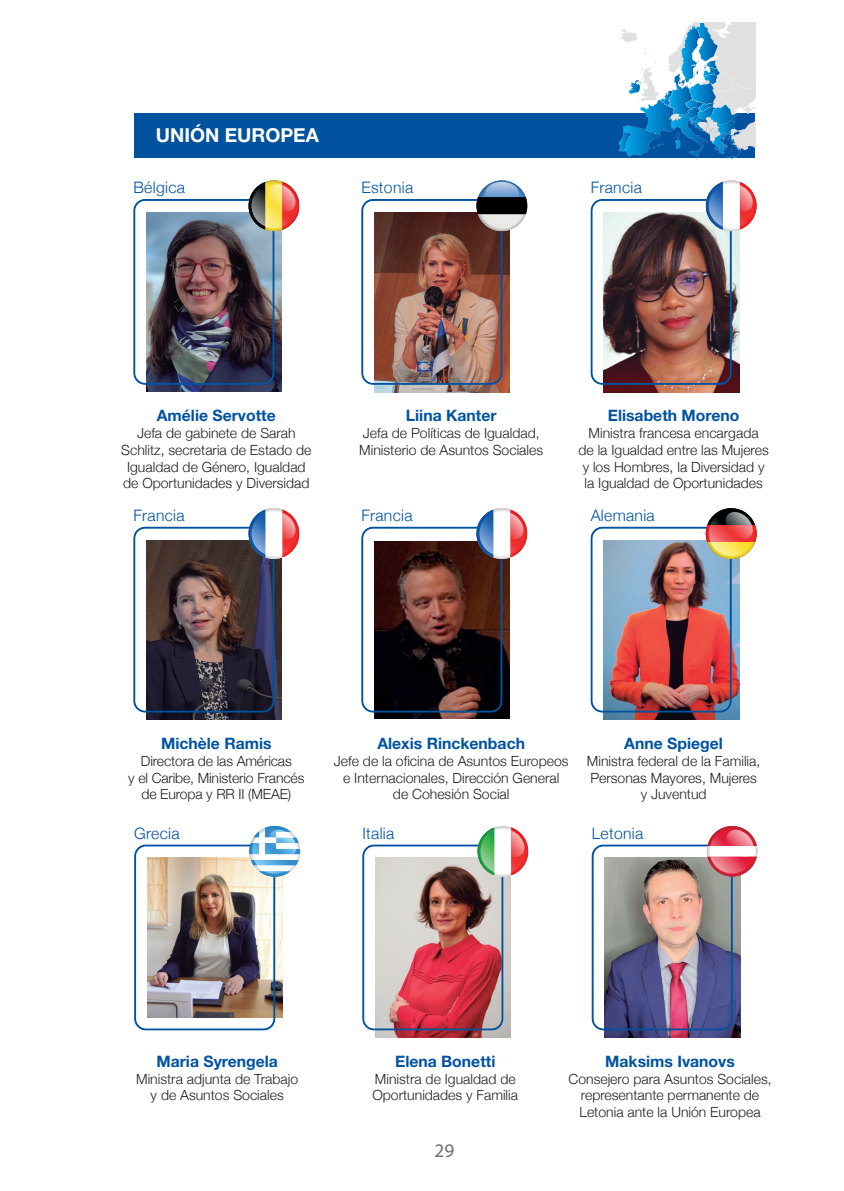
<style>
.page{position:relative;width:844px;height:1191px;background:#fff}
.page>*{position:absolute;margin:0;border:0;box-sizing:border-box;transform-origin:0 0}
.celda_pais{font:700 19.25px "Helvetica Neue LT Std";color:#fff}
.t1{font:19.25px "Myriad Pro";color:#6c6d70}
.ponente_nombre{font:700 15.75px "Helvetica Neue LT Std";color:#0153a0}
.CPO_TEXTO{font:300 15.75px "Helvetica Neue";letter-spacing:.02em;color:#0153a0}
.ponente_cargo{font:300 14px/16.8px "Helvetica Neue";color:#231f20;text-align:center}
</style>
<div class="page">
<img style="left:147px;top:385px;width:135px;height:6px">
<img style="left:133px;top:180px;width:166px;height:205px">
<img style="left:251px;top:185px;width:14px;height:41px">
<img style="left:265px;top:183px;width:17px;height:45px">
<img style="left:282px;top:211px;width:15px;height:15px">
<img style="left:266px;top:184px;width:31px;height:27px">
<img style="left:147px;top:713px;width:135px;height:7px">
<svg style="left:133px;top:508px;width:166px;height:205px"></svg>
<img style="left:282px;top:539px;width:15px;height:15px">
<img style="left:265px;top:511px;width:17px;height:45px">
<img style="left:251px;top:513px;width:14px;height:41px">
<img style="left:266px;top:512px;width:31px;height:27px">
<img style="left:374px;top:385px;width:135px;height:7px">
<div style="left:476px;top:197px;width:51px;height:17px;background:#000001"></div>
<img style="left:361px;top:180px;width:164px;height:205px">
<img style="left:484px;top:182px;width:34px;height:23px">
<img style="left:374px;top:713px;width:135px;height:6px">
<svg style="left:361px;top:508px;width:166px;height:205px"></svg>
<img style="left:510px;top:539px;width:15px;height:15px">
<img style="left:493px;top:511px;width:17px;height:45px">
<img style="left:479px;top:513px;width:14px;height:41px">
<img style="left:494px;top:512px;width:31px;height:27px">
<img style="left:603px;top:385px;width:135px;height:7px">
<img style="left:590px;top:180px;width:166px;height:205px">
<img style="left:739px;top:211px;width:15px;height:15px">
<img style="left:722px;top:183px;width:17px;height:45px">
<img style="left:708px;top:185px;width:14px;height:41px">
<img style="left:723px;top:184px;width:31px;height:27px">
<img style="left:603px;top:713px;width:135px;height:7px">
<img style="left:590px;top:508px;width:166px;height:205px">
<img style="left:710px;top:511px;width:41px;height:14px">
<img style="left:708px;top:525px;width:45px;height:17px">
<img style="left:710px;top:542px;width:41px;height:14px">
<img style="left:724px;top:512px;width:27px;height:13px">
<img style="left:725px;top:525px;width:28px;height:14px">
<div style="left:134px;top:113px;width:620px;height:45px;background:#0153a0"></div>
<svg style="left:618px;top:23px;width:137px;height:137px"></svg>
<img style="left:134px;top:826px;width:166px;height:204px">
<img style="left:257px;top:865px;width:35px;height:6px">
<img style="left:269px;top:830px;width:27px;height:24px">
<img style="left:269px;top:837px;width:25px;height:20px">
<img style="left:276px;top:831px;width:16px;height:6px">
<img style="left:276px;top:843px;width:20px;height:5px">
<img style="left:375px;top:1030px;width:135px;height:7px">
<svg style="left:362px;top:826px;width:166px;height:204px"></svg>
<img style="left:480px;top:829px;width:46px;height:44px">
<img style="left:495px;top:830px;width:31px;height:27px">
<img style="left:604px;top:1030px;width:136px;height:7px">
<img style="left:591px;top:826px;width:166px;height:204px">
<img style="left:710px;top:829px;width:43px;height:44px">
<img style="left:709px;top:846px;width:45px;height:10px">
<img style="left:725px;top:829px;width:28px;height:28px">
<img style="left:728px;top:846px;width:25px;height:10px">
<p class="celda_pais" style="left:156px;top:123px;width:164px">UNIÓN EUROPEA</p>
<p class="CPO_TEXTO" style="left:133px;top:174px;width:53px">Bélgica</p>
<p class="CPO_TEXTO" style="left:361px;top:174px;width:53px">Estonia</p>
<p class="CPO_TEXTO" style="left:590px;top:174px;width:53px">Francia</p>
<p class="ponente_nombre" style="left:157px;top:406px;width:120px">Amélie Servotte</p>
<p class="ponente_cargo" style="left:121px;top:423px;width:192px">Jefa de gabinete de Sarah<br>Schlitz, secretaria de Estado de<br>Igualdad de Género, Igualdad de Oportunidades y Diversidad</p>
<p class="CPO_TEXTO" style="left:133px;top:502px;width:53px">Francia</p>
<p class="ponente_nombre" style="left:406px;top:406px;width:92px">Liina Kanter</p>
<p class="ponente_cargo" style="left:359px;top:423px;width:185px;text-align:left">Jefa de Políticas de Igualdad,<br>Ministerio de Asuntos Sociales</p>
<p class="CPO_TEXTO" style="left:361px;top:503px;width:53px">Francia</p>
<p class="ponente_nombre" style="left:607px;top:406px;width:133px">Elisabeth Moreno</p>
<p class="ponente_cargo" style="left:578px;top:423px;width:192px">Ministra francesa encargada<br>de la Igualdad entre las Mujeres y los Hombres, la Diversidad y la Igualdad de Oportunidades</p>
<p class="CPO_TEXTO" style="left:590px;top:502px;width:66px">Alemania</p>
<p class="ponente_nombre" style="left:161px;top:733px;width:112px">Michèle Ramis</p>
<p class="ponente_cargo" style="left:128px;top:751px;width:178px">Directora de las Américas<br>y el Caribe, Ministerio Francés de Europa y RR II (MEAE)</p>
<p class="ponente_nombre" style="left:377px;top:733px;width:149px">Alexis Rinckenbach</p>
<p class="ponente_cargo" style="left:334px;top:751px;width:236px">Jefe de la oficina de Asuntos Europeos e Internacionales, Dirección General de Cohesión Social</p>
<p class="ponente_nombre" style="left:624px;top:733px;width:100px">Anne Spiegel</p>
<p class="ponente_cargo" style="left:586px;top:751px;width:175px">Ministra federal de la Familia,<br>Personas Mayores, Mujeres y Juventud</p>
<p class="CPO_TEXTO" style="left:134px;top:820px;width:47px">Grecia</p>
<p class="CPO_TEXTO" style="left:362px;top:820px;width:33px">Italia</p>
<p class="CPO_TEXTO" style="left:591px;top:820px;width:53px">Letonia</p>
<p class="ponente_nombre" style="left:156px;top:1051px;width:123px">Maria Syrengela</p>
<p class="ponente_cargo" style="left:136px;top:1069px;width:163px">Ministra adjunta de Trabajo y de Asuntos Sociales</p>
<p class="ponente_nombre" style="left:395px;top:1051px;width:102px">Elena Bonetti</p>
<p class="ponente_cargo" style="left:372px;top:1069px;width:147px;text-align:left">Ministra de Igualdad de<br>Oportunidades y Familia</p>
<h1 class="t1" style="left:434px;top:1138px;width:21px">29</h1>
<p class="ponente_nombre" style="left:605px;top:1051px;width:131px">Maksims Ivanovs</p>
<p class="ponente_cargo" style="left:568px;top:1069px;width:205px">Consejero para Asuntos Sociales, representante permanente de<br>Letonia ante la Unión Europea</p>
</div>
